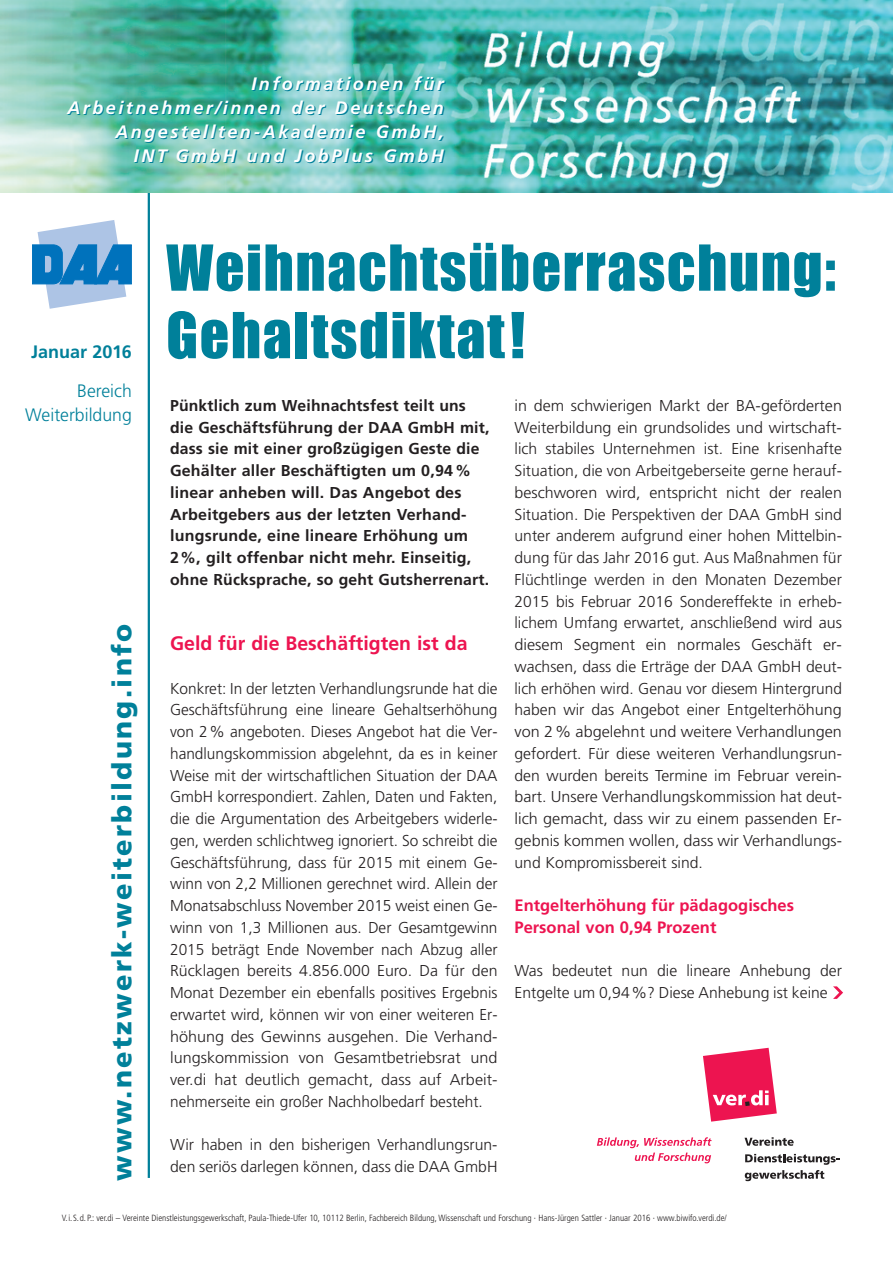
<style>
.page{position:relative;width:893px;height:1263px;background:#fff}
.page>*{position:absolute;margin:0;border:0;box-sizing:border-box;transform-origin:0 0}
.t1{font:58.5px/67.5px "Impact";letter-spacing:.025em;color:#00809a}
.t2{font:900 27px "Frutiger LT";letter-spacing:.085em;color:#00809a}
.t3{font:700 19.5px "Frutiger LT";color:#ed1450}
.t4{font:italic 700 18px/24px "Frutiger LT";letter-spacing:.14em;color:#fff;text-align:right}
.t5{font:300 18px/24px "Frutiger LT";color:#00809a;text-align:right}
.t6{font:700 18px "Frutiger LT";color:#00809a}
.t7{font:700 16.5px/21.8px "Frutiger LT";color:#ed1450}
.t8{font:300 15.75px/21.8px "Frutiger LT";color:#231f20;text-align:justify}
.t9{font:700 15.75px/21.8px "Frutiger LT";letter-spacing:.01em;color:#231f20}
.t10{font:300 condensed 9px "Frutiger LT";color:#231f20}
</style>
<div class="page">
<svg style="left:32px;top:220px;width:99px;height:89px"></svg>
<hr style="left:148px;top:193px;width:2px;height:985px;background:#00809a">
<img style="left:0;top:0;width:893px;height:193px">
<svg style="left:703px;top:1048px;width:74px;height:73px"></svg>
<svg style="left:744px;top:1137px;width:50px;height:9px"></svg>
<svg style="left:745px;top:1154px;width:94px;height:27px"></svg>
<svg style="left:597px;top:1137px;width:115px;height:26px"></svg>
<svg style="left:833px;top:986px;width:10px;height:13px"></svg>
<p class="t4" style="left:67px;top:73px;width:378px">Informationen für<br>Arbeitnehmer/innen der Deutschen<br>Angestellten-Akademie GmbH,<br>INT GmbH und JobPlus GmbH</p>
<h1 class="t1" style="left:166px;top:237px;width:671px">Weihnachtsüberraschung:<br>Gehaltsdiktat!</h1>
<p class="t6" style="left:31px;top:345px;width:102px">Januar 2016</p>
<p class="t5" style="left:25px;top:380px;width:108px">Bereich<br>Weiterbildung</p>
<p class="t9" style="left:170px;top:396px;width:321px">Pünktlich zum Weihnachtsfest teilt uns die Geschäftsführung der DAA GmbH mit, dass sie mit einer großzügigen Geste die Gehälter aller Beschäftigten um 0,94% linear anheben will. Das Angebot des Arbeitgebers aus der letzten Verhand&shy;lungsrunde, eine lineare Erhöhung um 2%, gilt offenbar nicht mehr. Einseitig, ohne Rücksprache, so geht Gutsherrenart.</p>
<p class="t8" style="left:514px;top:396px;width:329px">in dem schwierigen Markt der BA-geförderten Weiterbildung ein grundsolides und wirtschaft&shy;lich stabiles Unternehmen ist. Eine krisenhafte Situation, die von Arbeitgeberseite gerne herauf&shy;beschworen wird, entspricht nicht der realen Situation. Die Perspektiven der DAA GmbH sind unter anderem aufgrund einer hohen Mittelbin&shy;dung für das Jahr 2016 gut. Aus Maßnahmen für Flüchtlinge werden in den Monaten Dezember 2015 bis Februar 2016 Sondereffekte in erheb&shy;lichem Umfang erwartet, anschließend wird aus diesem Segment ein normales Geschäft er&shy;wachsen, dass die Erträge der DAA GmbH deut&shy;lich erhöhen wird. Genau vor diesem Hintergrund haben wir das Angebot einer Entgelterhöhung von 2% abgelehnt und weitere Verhandlungen gefordert. Für diese weiteren Verhandlungsrun&shy;den wurden bereits Termine im Februar verein&shy;bart. Unsere Verhandlungskommission hat deut&shy;lich gemacht, dass wir zu einem passenden Er&shy;gebnis kommen wollen, dass wir Verhandlungs&shy;und Kompromissbereit sind.</p>
<p class="t7" style="left:514px;top:896px;width:281px">Entgelterhöhung für pädagogisches<br>Personal von 0,94 Prozent</p>
<p class="t8" style="left:514px;top:961px;width:329px">Was bedeutet nun die lineare Anhebung der<br>Entgelte um 0,94%? Diese Anhebung ist keine</p>
<h2 class="t2" style="left:111px;top:1181px;width:559px;rotate:-90deg">www.netzwerk-weiterbildung.info</h2>
<p class="t10" style="left:62px;top:1214px;width:666px">V.i.S.d.P.: ver.di – Vereinte Dienstleistungsgewerkschaft, Paula-Thiede-Ufer 10, 10112 Berlin, Fachbereich Bildung, Wissenschaft und Forschung · Hans-Jürgen Sattler · Januar 2016 · www.biwifo.verdi.de/</p>
<p class="t3" style="left:170px;top:635px;width:299px">Geld für die Beschäftigten ist da</p>
<p class="t8" style="left:170px;top:678px;width:329px">Konkret: In der letzten Verhandlungsrunde hat die Geschäftsführung eine lineare Gehaltserhöhung von 2% angeboten. Dieses Angebot hat die Ver&shy;handlungskommission abgelehnt, da es in keiner Weise mit der wirtschaftlichen Situation der DAA GmbH korrespondiert. Zahlen, Daten und Fakten, die die Argumentation des Arbeitgebers widerle&shy;gen, werden schlichtweg ignoriert. So schreibt die Geschäftsführung, dass für 2015 mit einem Ge&shy;winn von 2,2 Millionen gerechnet wird. Allein der Monatsabschluss November 2015 weist einen Ge&shy;winn von 1,3 Millionen aus. Der Gesamtgewinn 2015 beträgt Ende November nach Abzug aller Rücklagen bereits 4.856.000 Euro. Da für den Monat Dezember ein ebenfalls positives Ergebnis erwartet wird, können wir von einer weiteren Er&shy;höhung des Gewinns ausgehen. Die Verhand&shy;lungskommission von Gesamtbetriebsrat und ver.di hat deutlich gemacht, dass auf Arbeit&shy;nehmerseite ein großer Nachholbedarf besteht.</p>
<p class="t8" style="left:170px;top:1135px;width:329px">Wir haben in den bisherigen Verhandlungsrun&shy;den seriös darlegen können, dass die DAA GmbH</p>
</div>
